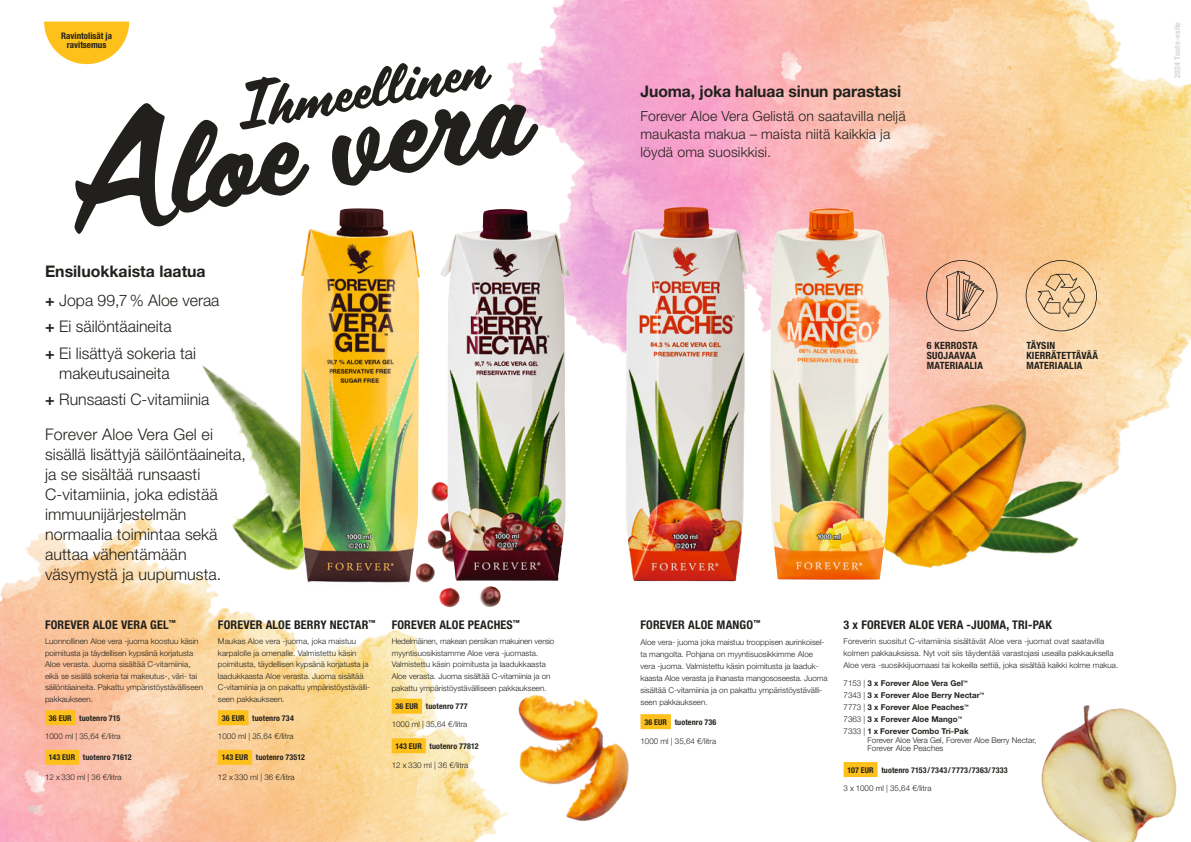
<style>
.page{position:relative;width:1191px;height:842px;background:#fff}
.page>*{position:absolute;margin:0;border:0;box-sizing:border-box;transform-origin:0 0}
.t1{font:131.9px "Scriptorama JF Tradeshow";color:#21201c}
.t2{font:57.1px "Scriptorama JF Tradeshow";color:#21201c}
.pull_out_copy_medium{font:300 16px/20px "Helvetica Neue LT Std";letter-spacing:.005em;color:#21201c}
.pull_out_copy_medium-2{font:700 16px "Helvetica Neue LT Std";letter-spacing:-.005em;color:#21201c}
.pull_out_copy_medium-3{font:300 14px/18px "Helvetica Neue LT Std";letter-spacing:.01em;color:#21201c}
.body_title{font:700 condensed 12px "Helvetica Neue LT Std";letter-spacing:.015em;color:#21201c}
.infographic_copy{font:700 condensed 10px/10px "Helvetica Neue LT Std";letter-spacing:.02em;color:#21201c}
.t3{font:700 condensed 10px "Helvetica Neue LT Std";color:#d5d6d2}
.t4{font:700 condensed 9px/9px "Helvetica Neue LT Std";color:#21201c;text-align:center}
.body_copy{font:300 8px/11.6px "Helvetica Neue LT Std";color:#21201c}
.body_copy-2{font:700 condensed 8px "Helvetica Neue LT Std";letter-spacing:.02em;color:#21201c}
.body_copy-3{font:700 8px/12px "Helvetica Neue LT Std";color:#21201c}
.t5{font:700 condensed 8px "Helvetica Neue LT Std";letter-spacing:.03em;color:#d5d6d2}
.s1{font-weight:700}
.s2{font-weight:300}
</style>
<div class="page">
<img style="left:507px;top:0;width:684px;height:488px">
<img style="left:0;top:515px;width:479px;height:327px">
<img style="left:149px;top:365px;width:214px;height:254px">
<img style="left:479px;top:694px;width:179px;height:144px">
<img style="left:1041px;top:705px;width:136px;height:137px">
<img style="left:415px;top:515px;width:55px;height:92px">
<img style="left:480px;top:586px;width:21px;height:21px">
<img style="left:431px;top:482px;width:9px;height:19px">
<img style="left:1066px;top:445px;width:27px;height:104px">
<img style="left:889px;top:368px;width:177px;height:200px">
<div style="left:45px;top:710px;width:30px;height:15px;background:#fec01b"></div>
<div style="left:45px;top:750px;width:34px;height:15px;background:#fec01b"></div>
<div style="left:392px;top:699px;width:30px;height:15px;background:#fec01b"></div>
<div style="left:392px;top:738px;width:34px;height:15px;background:#fec01b"></div>
<div style="left:218px;top:710px;width:30px;height:15px;background:#fec01b"></div>
<div style="left:218px;top:750px;width:34px;height:15px;background:#fec01b"></div>
<div style="left:640px;top:714px;width:31px;height:15px;background:#fec01b"></div>
<svg style="left:1025px;top:260px;width:72px;height:71px"></svg>
<svg style="left:926px;top:260px;width:71px;height:71px"></svg>
<div style="left:843px;top:762px;width:34px;height:15px;background:#fec01b"></div>
<img style="left:770px;top:208px;width:119px;height:372px">
<img style="left:300px;top:208px;width:120px;height:379px">
<img style="left:440px;top:209px;width:130px;height:372px">
<img style="left:601px;top:190px;width:153px;height:392px">
<svg style="left:44px;top:22px;width:85px;height:42px"></svg>
<p class="t4" style="left:61px;top:32px;width:52px">Ravintolisät ja ravitsemus</p>
<p class="t2" style="left:230px;top:70px;width:254px;rotate:-10deg">Ihmeellinen</p>
<p class="t1" style="left:44px;top:94px;width:471px;rotate:-10deg">Aloe vera</p>
<p class="pull_out_copy_medium-2" style="left:45px;top:262px;width:162px">Ensiluokkaista laatua</p>
<p class="pull_out_copy_medium" style="left:45px;top:290px;width:176px"><span class="s1">+</span> Jopa 99,7% Aloe veraa</p>
<p class="pull_out_copy_medium" style="left:45px;top:316px;width:128px"><span class="s1">+</span> Ei säilöntäaineita</p>
<p class="pull_out_copy_medium" style="left:59px;top:342px;width:138px;text-indent:-14px"><span class="s1">+</span> Ei lisättyä sokeria tai makeutusaineita</p>
<p class="pull_out_copy_medium" style="left:45px;top:389px;width:166px"><span class="s1">+</span> Runsaasti C-vitamiinia</p>
<p class="pull_out_copy_medium" style="left:45px;top:424px;width:202px">Forever Aloe Vera Gel ei sisällä lisättyjä säilöntäaineita, ja se sisältää runsaasti<br>C-vitamiinia, joka edistää immuunijärjestelmän normaalia toimintaa sekä auttaa vähentämään väsymystä ja uupumusta.</p>
<p class="pull_out_copy_medium-2" style="left:640px;top:81px;width:262px">Juoma, joka haluaa sinun parastasi</p>
<p class="pull_out_copy_medium-3" style="left:640px;top:107px;width:267px">Forever Aloe Vera Gelistä on saatavilla neljä maukasta makua – maista niitä kaikkia ja löydä oma suosikkisi.</p>
<p class="infographic_copy" style="left:927px;top:340px;width:58px">6 KERROSTA<br>SUOJAAVAA<br>MATERIAALIA</p>
<p class="infographic_copy" style="left:1026px;top:341px;width:73px">TÄYSIN<br>KIERRÄTETTÄVÄÄ<br>MATERIAALIA</p>
<p class="t5" style="left:1172px;top:78px;width:58px;rotate:-90deg">2024 Tuote-esite</p>
<p class="body_title" style="left:45px;top:618px;width:132px">FOREVER ALOE VERA GEL<sup>™</sup></p>
<p class="body_copy" style="left:45px;top:636px;width:159px">Luonnollinen Aloe vera -juoma koostuu käsin poimitusta ja täydellisen kypsänä korjatusta Aloe verasta. Juoma sisältää C-vitamiinia, eikä se sisällä sokeria tai makeutus-, väri- tai säilöntäaineita. Pakattu ympäristöystävälliseen pakkaukseen.</p>
<p class="body_copy-2" style="left:49px;top:713px;width:73px">36 EUR tuotenro 715</p>
<p class="body_copy" style="left:45px;top:730px;width:77px">1000 ml | 35,64 €/litra</p>
<p class="body_copy-2" style="left:49px;top:752px;width:84px">143 EUR tuotenro 71612</p>
<p class="body_copy" style="left:45px;top:771px;width:78px">12 x 330 ml | 36 €/litra</p>
<p class="body_title" style="left:218px;top:618px;width:159px">FOREVER ALOE BERRY NECTAR<sup>™</sup></p>
<p class="body_copy" style="left:218px;top:636px;width:154px">Maukas Aloe vera -juoma, joka maistuu karpalolle ja omenalle. Valmistettu käsin poimitusta, täydellisen kypsänä korjatusta ja laadukkaasta Aloe verasta. Juoma sisältää C-vitamiinia ja on pakattu ympäristöystävälli&shy;seen pakkaukseen.</p>
<p class="body_copy-2" style="left:222px;top:713px;width:74px">36 EUR tuotenro 734</p>
<p class="body_copy" style="left:218px;top:730px;width:77px">1000 ml | 35,64 €/litra</p>
<p class="body_copy-2" style="left:222px;top:752px;width:85px">143 EUR tuotenro 73512</p>
<p class="body_copy" style="left:218px;top:771px;width:78px">12 x 330 ml | 36 €/litra</p>
<p class="body_title" style="left:392px;top:618px;width:130px">FOREVER ALOE PEACHES<sup>™</sup></p>
<p class="body_copy" style="left:392px;top:636px;width:164px">Hedelmäinen, makean persikan makuinen versio myyntisuosikistamme Aloe vera -juomasta.<br>Valmistettu käsin poimitusta ja laadukkaasta Aloe verasta. Juoma sisältää C-vitamiinia ja on pakattu ympäristöystävälliseen pakkaukseen.</p>
<p class="body_copy-2" style="left:395px;top:701px;width:74px">36 EUR tuotenro 777</p>
<p class="body_copy" style="left:392px;top:719px;width:77px">1000 ml | 35,64 €/litra</p>
<p class="body_copy-2" style="left:395px;top:741px;width:85px">143 EUR tuotenro 77812</p>
<p class="body_copy" style="left:392px;top:760px;width:78px">12 x 330 ml | 36 €/litra</p>
<p class="body_title" style="left:640px;top:618px;width:121px">FOREVER ALOE MANGO<sup>™</sup></p>
<p class="body_copy" style="left:640px;top:636px;width:188px;line-height:12px">Aloe vera- juoma joka maistuu trooppisen aurinkoisel&shy;ta mangolta. Pohjana on myyntisuosikkimme Aloe vera -juoma. Valmistettu käsin poimitusta ja laaduk&shy;kaasta Aloe verasta ja ihanasta mangososeesta. Juoma sisältää C-vitamiinia ja on pakattu ympäristöystävälli&shy;seen pakkaukseen.</p>
<p class="body_copy-2" style="left:644px;top:717px;width:74px">36 EUR tuotenro 736</p>
<p class="body_copy" style="left:640px;top:735px;width:77px">1000 ml | 35,64 €/litra</p>
<p class="body_title" style="left:843px;top:618px;width:210px">3 x FOREVER ALOE VERA -JUOMA, TRI-PAK</p>
<p class="body_copy" style="left:843px;top:635px;width:276px">Foreverin suositut C-vitamiinia sisältävät Aloe vera -juomat ovat saatavilla kolmen pakkauksissa. Nyt voit siis täydentää varastojasi usealla pakkauksella<br>Aloe vera -suosikkijuomaasi tai kokeilla settiä, joka sisältää kaikki kolme makua.</p>
<p class="body_copy-3" style="left:843px;top:677px;width:142px"><span class="s2">7153 |</span> 3 x Forever Aloe Vera Gel<sup>™<br></sup><span class="s2">7343 |</span> 3 x Forever Aloe Berry Nectar<sup>™<br></sup><span class="s2">7773 |</span> 3 x Forever Aloe Peaches<sup>™<br></sup><span class="s2">7363 |</span> 3 x Forever Aloe Mango<sup>™<br></sup><span class="s2">7333 |</span> 1 x Forever Combo Tri-Pak</p>
<p class="body_copy" style="left:867px;top:736px;width:170px;line-height:8px">Forever Aloe Vera Gel, Forever Aloe Berry Nectar,<br>Forever Aloe Peaches</p>
<p class="body_copy-2" style="left:847px;top:765px;width:162px">107 EUR tuotenro 7153/7343/7773/7363/7333</p>
<p class="body_copy" style="left:843px;top:782px;width:89px">3 x 1000 ml | 35,64 €/litra</p>
<p class="t3" style="left:30px;top:802px;width:11px">04</p>
<p class="t3" style="left:1153px;top:802px;width:11px">05</p>
</div>
